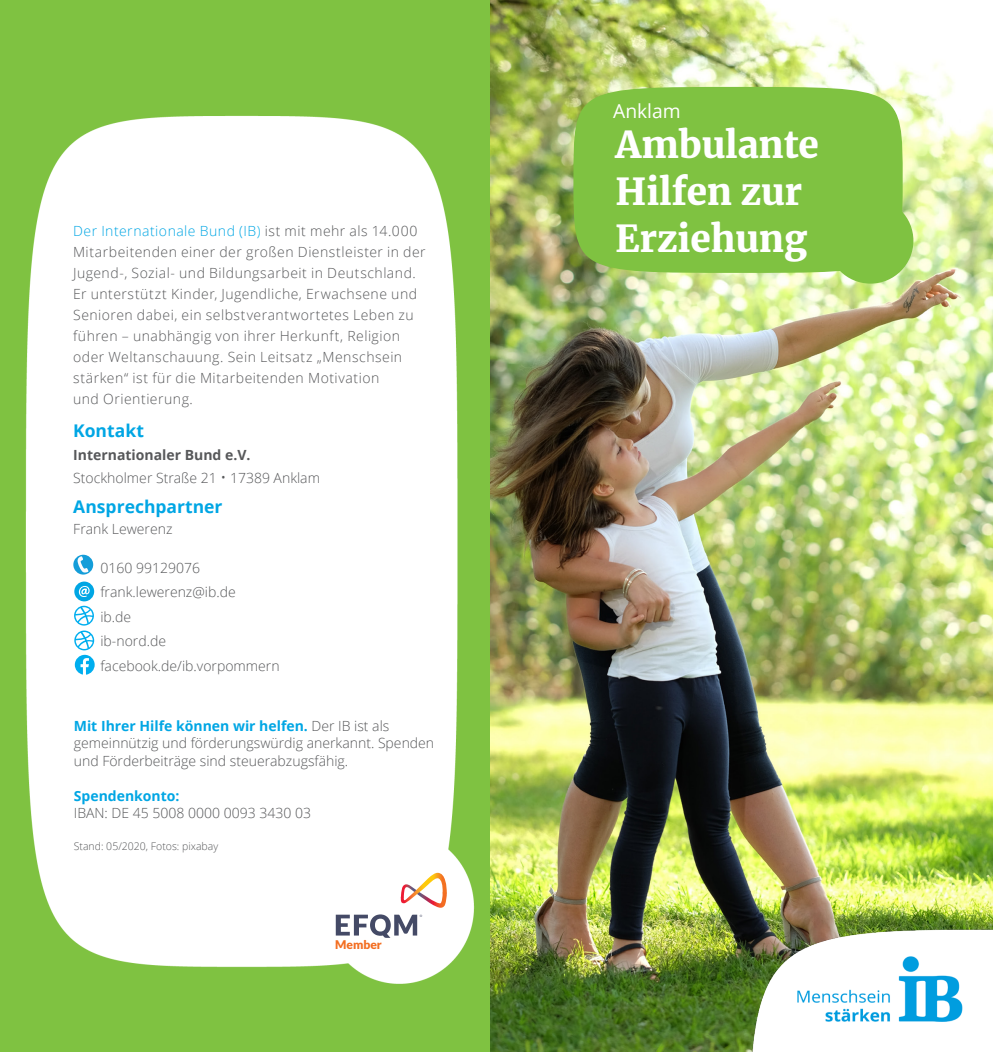
<style>
.page{position:relative;width:993px;height:1052px;background:#fff}
.page>*{position:absolute;margin:0;border:0;box-sizing:border-box;transform-origin:0 0}
.t1{font:900 36.75px/47.2px "Merriweather";letter-spacing:-.005em;color:#fff}
.t2{font:19.25px "Open Sans";color:#fff}
.Impressum{font:700 17.5px "Open Sans";color:#00a6e4}
.IB_H4_Überschrift_11{font:700 17.5px "Open Sans";color:#00a6e4}
.Copy{font:300 14px/21px "Open Sans";letter-spacing:.035em;color:#57585a}
.Impressum-2{font:300 14px/17.5px "Open Sans";color:#57585a}
.IB_H4_Überschrift_11-2{font:300 14px/24.5px "Open Sans";color:#57585a}
.Impressum-3{font:700 14px "Open Sans";color:#00a6e4}
.t3{font:900 12.08px "Lato";color:#f36e21}
.Impressum-4{font:300 10.5px "Open Sans";color:#57585a}
.s1{color:#00a6e4}
.s2{color:#13b3e9}
.s3{font-weight:700}
.s4{font-size:15.75px}
.s5{font-weight:700;color:#00a6e4}
</style>
<div class="page">
<img style="left:490px;top:0;width:502px;height:1052px">
<div style="left:0;top:0;width:489px;height:1052px;background:#7fc241"></div>
<img style="left:25px;top:78px;width:474px;height:942px">
<svg style="left:74px;top:581px;width:21px;height:93px;background:#96dcf6"></svg>
<svg style="left:73px;top:555px;width:20px;height:19px"></svg>
<svg style="left:78px;top:556px;width:11px;height:17px"></svg>
<svg style="left:335px;top:914px;width:87px;height:24px;background:#abaeba"></svg>
<svg style="left:400px;top:873px;width:46px;height:34px;background:#f6d2be"></svg>
<div style="left:573px;top:87px;width:329px;height:186px;background:#7fc241;border-radius:50%"></div>
<div style="left:827px;top:198px;width:86px;height:86px;background:#7fc241;border-radius:50%"></div>
<img style="left:751px;top:930px;width:241px;height:122px">
<p class="Copy" style="left:73px;top:220px;width:354px"><span class="s1">Der Internationale Bund (IB</span><span class="s2">)</span> ist mit mehr als 14.000<br>Mitarbeitenden einer der großen Dienstleister in der Jugend-, Sozial- und Bildungsarbeit in Deutschland.<br>Er unterstützt Kinder, Jugendliche, Erwachsene und Senioren dabei, ein selbstverantwortetes Leben zu führen – unabhängig von ihrer Herkunft, Religion oder Weltanschauung. Sein Leitsatz „Menschsein stärken“ ist für die Mitarbeitenden Motivation</p>
<p class="Copy" style="left:73px;top:388px;width:121px">und Orientierung.</p>
<h4 class="IB_H4_Überschrift_11" style="left:73px;top:418px;width:72px">Kontakt</h4>
<h4 class="IB_H4_Überschrift_11-2" style="left:73px;top:443px;width:248px;line-height:22.8px"><span class="s3">Internationaler Bund e.V.<br></span>Stockholmer Straße 21 <span class="s4">•</span> 17389 Anklam</h4>
<p class="Impressum" style="left:73px;top:495px;width:151px">Ansprechpartner</p>
<p class="Impressum-2" style="left:73px;top:520px;width:101px">Frank Lewerenz</p>
<h4 class="IB_H4_Überschrift_11-2" style="left:100px;top:555px;width:181px">0160 99129076 frank.lewerenz@ib.de<br>ib.de<br>ib-nord.de facebook.de/ib.vorpommern</h4>
<p class="Impressum-2" style="left:74px;top:716px;width:362px"><span class="s5">Mit Ihrer Hilfe können wir helfen.</span> Der IB ist als gemeinnützig und förderungswürdig anerkannt. Spenden und Förderbeiträge sind steuerabzugsfähig.</p>
<p class="Impressum-3" style="left:74px;top:786px;width:107px">Spendenkonto:</p>
<p class="Impressum-2" style="left:74px;top:804px;width:239px">IBAN: DE 45 5008 0000 0093 3430 03</p>
<p class="Impressum-4" style="left:74px;top:839px;width:146px">Stand: 05/2020, Fotos: pixabay</p>
<p class="t3" style="left:335px;top:937px;width:48px">Member</p>
<p class="t2" style="left:613px;top:97px;width:69px">Anklam</p>
<p class="t1" style="left:615px;top:120px;width:205px">Ambulante<br>Hilfen zur<br>Erziehung</p>
</div>
